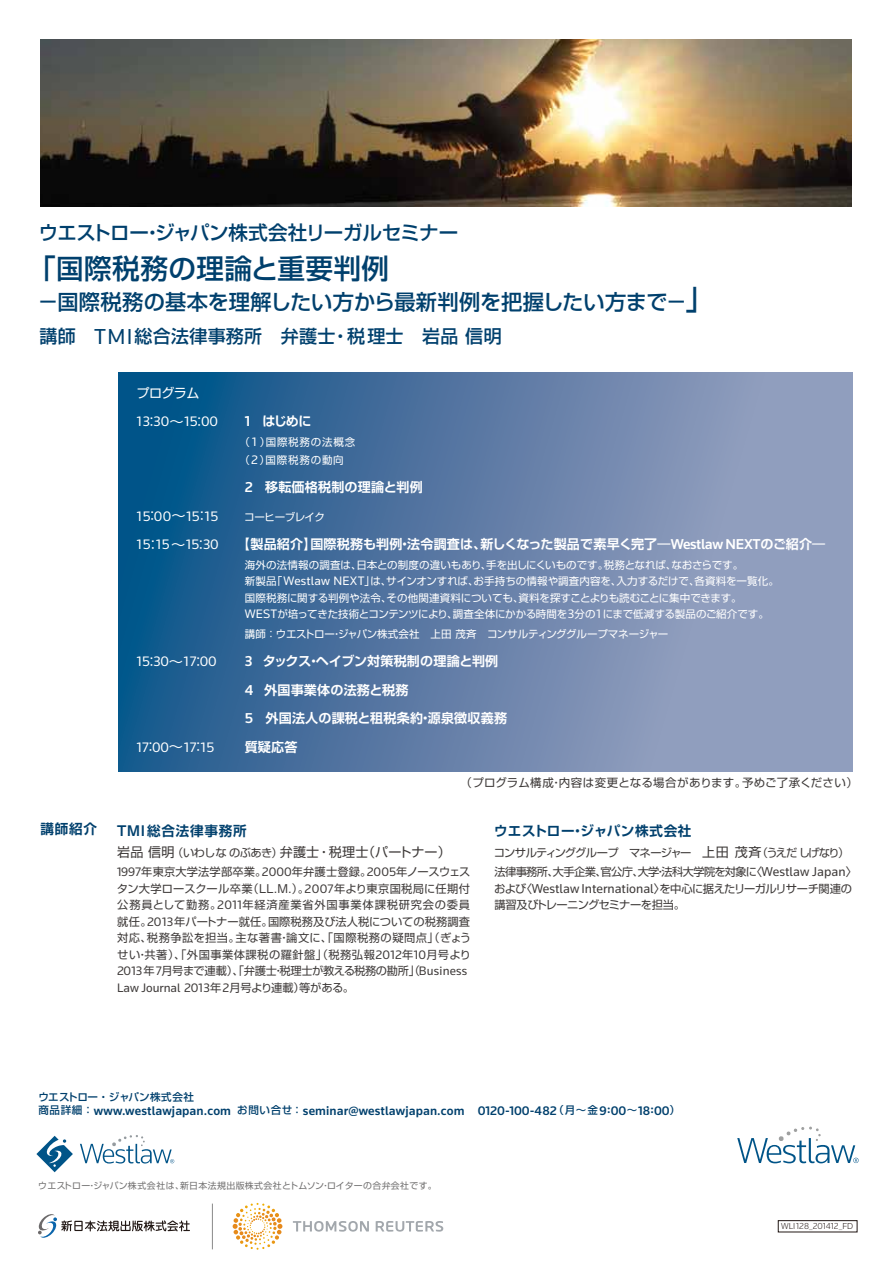
<style>
.page{position:relative;width:893px;height:1263px;background:#fff}
.page>*{position:absolute;margin:0;border:0;box-sizing:border-box;transform-origin:0 0}
.t1{font:500 27.6px "Shin Go Pr 5";letter-spacing:.015em;color:#00406d}
.t2{font:500 21.3px "Shin Go Pr 5";color:#00406d}
.t3{font:500 19.5px "Shin Go Pr 5";letter-spacing:-.035em;color:#00406d}
.t4{font:500 18px "Shin Go Pr 5";letter-spacing:.015em;color:#00406d}
.t5{font:14.25px "Knowledge";letter-spacing:.025em;color:#fff}
.t6{font:700 13.65px "Shin Go Pr 5 De";letter-spacing:.03em;color:#00406d}
.t7{font:700 13.65px "Shin Go Pr 5 De";letter-spacing:.055em;color:#00406d}
.t8{font:700 13.05px/28.5px "Shin Go Pr 5 De";letter-spacing:.015em;color:#fff}
.t9{font:13.05px "Shin Go Pr 5";letter-spacing:.015em;color:#3e3a39}
.t10{font:13.05px "Shin Go Pr 5";letter-spacing:-.04em;color:#fff}
.t11{font:500 12.9px "Knowledge";letter-spacing:.01em;color:#00406d}
.t12{font:12.75px "Knowledge";letter-spacing:-.005em;color:#3e3a39}
.t13{font:11.4px "Shin Go Pr 5";letter-spacing:.015em;color:#3e3a39}
.t14{font:11.25px/16.5px "Shin Go Pr 5";letter-spacing:-.05em;color:#3e3a39}
.t15{font:500 10.65px "Shin Go Pr 5";letter-spacing:-.02em;color:#00406d}
.t16{font:10.5px/16.5px "Shin Go Pr 5";letter-spacing:-.01em;color:#fff}
.t17{font:10.5px/18px "Shin Go Pr 5";letter-spacing:.075em;color:#fff}
.t18{font:10.5px "Shin Go Pr 5";letter-spacing:-.04em;color:#fff}
.t19{font:300 9px "Knowledge";letter-spacing:.01em;color:#221815}
.t20{font:8.85px "Shin Go Pr 5";letter-spacing:.045em;color:#727171}
.s1{font-size:27.6px}
.s2{font-family:"Knowledge";font-weight:400;font-size:22.5px}
.s3{font-family:"Shin Go Pr 5"}
.s4{font-family:"Knowledge";font-weight:500;font-size:14.85px}
.s5{font-family:"Knowledge";font-size:12.75px}
.s6{font-family:"Knowledge";font-weight:400;font-size:14.25px}
.s7{font-family:"Shin Go Pr 5";font-weight:400;font-size:14.25px}
.s8{font-family:"Shin Go Pr 5";font-weight:400}
.s9{font-size:11.25px}
.s10{font-family:"Shin Go Pr 5";font-size:11.25px}
.s11{font-size:13.05px}
.s12{font-family:"Knowledge";font-size:13.35px}
.s13{font-family:"Shin Go Pr 5";font-size:10.65px}
</style>
<div class="page">
<div style="left:778px;top:1220px;width:79px;height:12px;border:1px solid #221815"></div>
<svg style="left:293px;top:1221px;width:150px;height:10px"></svg>
<svg style="left:233px;top:1203px;width:49px;height:44px"></svg>
<svg style="left:38px;top:1214px;width:152px;height:24px"></svg>
<hr style="left:212px;top:1203px;width:1px;height:46px;background:#898989">
<svg style="left:737px;top:1126px;width:122px;height:37px"></svg>
<svg style="left:80px;top:1135px;width:94px;height:28px"></svg>
<svg style="left:36px;top:1136px;width:37px;height:36px"></svg>
<svg style="left:119px;top:373px;width:733px;height:398px;background:#5c7da7"></svg>
<img style="left:40px;top:39px;width:812px;height:168px">
<h3 class="t3" style="left:39px;top:216px;width:421px">ウエストロー・ジャパン株式会社リーガルセミナー</h3>
<h1 class="t1" style="left:28px;top:246px;width:362px">「国際税務の理論と重要判例</h1>
<h2 class="t2" style="left:38px;top:285px;width:677px">－国際税務の基本を理解したい方から最新判例を把握したい方まで－<span class="s1">」</span></h2>
<h3 class="t4" style="left:40px;top:322px;width:464px">講師　<span class="s2">TMI</span>総合法律事務所　弁護士・税理士　岩品 信明</h3>
<p class="t10" style="left:136px;top:382px;width:65px">プログラム</p>
<p class="t5" style="left:137px;top:412px;width:83px">13<span class="s3">：</span>30<span class="s3">～</span>15<span class="s3">：</span>00</p>
<p class="t8" style="left:245px;top:406px;width:68px"><span class="s4">1</span>　はじめに</p>
<p class="t17" style="left:240px;top:432px;width:117px">（ <span class="s5">1</span> ）国際税務の法概念（<span class="s5">2</span>）国際税務の動向</p>
<p class="t8" style="left:245px;top:472px;width:179px"><span class="s4">2</span> 移転価格税制の理論と判例</p>
<p class="t5" style="left:137px;top:507px;width:83px">15<span class="s3">：</span>00<span class="s3">～</span>15<span class="s3">：</span>15</p>
<p class="t18" style="left:244px;top:508px;width:82px">コーヒーブレイク</p>
<p class="t8" style="left:137px;top:529px;width:690px"><span class="s6">15</span><span class="s7">：</span><span class="s6">15</span><span class="s7">～</span><span class="s6">15</span><span class="s7">：</span><span class="s6">30</span><span class="s8">　</span> 【製品紹介】国際税務も判例・法令調査は、新しくなった製品で素早く完了―<span class="s4">Westlaw NEXT</span>のご紹介―</p>
<p class="t16" style="left:245px;top:555px;width:536px">海外の法情報の調査は、日本との制度の違いもあり、手を出しにくいものです。税務となれば、なおさらです。<br>新製品「<span class="s5">Westlaw NEXT</span>」は、サインオンすれば、お手持ちの情報や調査内容を、入力するだけで、各資料を一覧化。国際税務に関する判例や法令、その他関連資料についても、資料を探すことよりも読むことに集中できます。<br><span class="s5">WEST</span>が培ってきた技術とコンテンツにより、調査全体にかかる時間を<span class="s5">3</span>分の<span class="s5">1</span> にまで低減する製品のご紹介です。</p>
<p class="t16" style="left:245px;top:624px;width:425px">講師 ：ウエストロー・ジャパン株式会社　上田 茂斉　コンサルティンググループマネージャー</p>
<p class="t5" style="left:137px;top:652px;width:81px">15<span class="s3">：</span>30<span class="s3">～</span>17<span class="s3">：</span>00</p>
<p class="t8" style="left:245px;top:646px;width:264px"><span class="s4">3</span> タックス・ヘイブン対策税制の理論と判例<br><span class="s4">4</span> 外国事業体の法務と税務<br><span class="s4">5</span> 外国法人の課税と租税条約・源泉徴収義務</p>
<p class="t5" style="left:137px;top:738px;width:79px">17<span class="s3">：</span>00<span class="s3">～</span>17<span class="s3">：</span>15</p>
<p class="t8" style="left:245px;top:731px;width:54px">質疑応答</p>
<p class="t7" style="left:41px;top:817px;width:58px">講師紹介</p>
<p class="t13" style="left:461px;top:773px;width:399px">（プログラム構成・内容は変更となる場合があります。予めご了承ください）</p>
<p class="t7" style="left:117px;top:819px;width:131px">TMI総合法律事務所</p>
<p class="t9" style="left:117px;top:841px;width:335px">岩品 信明 <span class="s9">（いわしな のぶあき）</span>弁護士・税理士（パートナー）</p>
<p class="t14" style="left:117px;top:863px;width:356px;text-align:justify"><span class="s5">1997</span>年東京大学法学部卒業。<span class="s5">2000</span>年弁護士登録。<span class="s5">2005</span>年ノースウェスタン大学ロースクール卒業（LL.M.）。<span class="s5">2007</span>年より東京国税局に任期付公務員として勤務。<span class="s5">2011</span>年経済産業省外国事業体課税研究会の委員就任。<span class="s5">2013</span>年パートナー就任。国際税務及び法人税についての税務調査対応、税務争訟を担当。主な著書・論文に、「国際税務の疑問点」（ぎょうせい・共著）、「外国事業体課税の羅針盤」（税務弘報<span class="s5">2012</span>年<span class="s5">10</span>月号より<span class="s5">2013</span>年<span class="s5">7</span>月号まで連載）、「弁護士・税理士が教える税務の勘所」（<span class="s5">Business</span></p>
<p class="t12" style="left:117px;top:980px;width:238px">Law Journal 2013<span class="s10">年</span>2<span class="s10">月号より連載）等がある。</span></p>
<p class="t6" style="left:494px;top:819px;width:199px">ウエストロー・ジャパン株式会社</p>
<p class="t14" style="left:494px;top:842px;width:365px;line-height:19.5px">コンサルティンググループ　マネージャー　<span class="s11">上田 茂斉</span>（うえだ しげなり）法律事務所、大手企業、官公庁、大学・法科大学院を対象に〈<span class="s12">Westlaw Japan</span>〉</p>
<p class="t14" style="left:494px;top:879px;width:359px">および〈<span class="s12">Westlaw International</span>〉を中心に据えたリーガルリサーチ関連の講習及びトレーニングセミナーを担当。</p>
<p class="t15" style="left:38px;top:1088px;width:157px">ウエストロー・ジャパン株式会社</p>
<p class="t11" style="left:38px;top:1102px;width:643px"><span class="s13">商品詳細：</span>www.westlawjapan.com <span class="s13">お問い合せ：</span>seminar@westlawjapan.com 0120-100-482<span class="s13">（月～金</span>9:00<span class="s13">～</span>18:00<span class="s13">）</span></p>
<p class="t20" style="left:38px;top:1178px;width:400px">ウエストロー・ジャパン株式会社は、新日本法規出版株式会社とトムソン・ロイターの合弁会社です。</p>
<p class="t19" style="left:781px;top:1220px;width:74px">WLI128_201412_FD</p>
</div>
